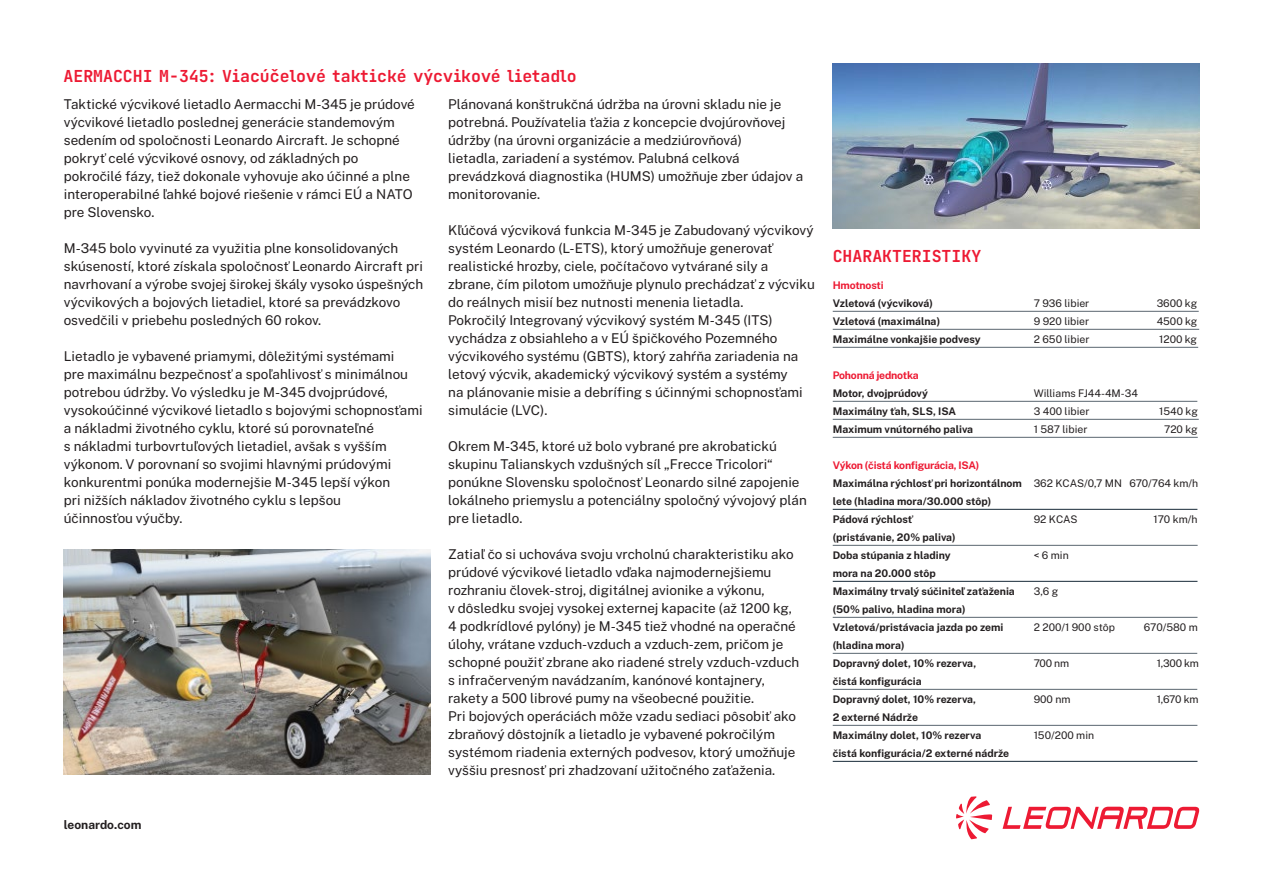
<style>
.page{position:relative;width:1263px;height:893px;background:#fff}
.page>*{position:absolute;margin:0;border:0;box-sizing:border-box;transform-origin:0 0}
.t1{font:700 16.5px "Tekne LDO";color:#ed1a33}
.t2{font:13.5px/18px "Public Sans";color:#231f20}
.t3{font:700 12px "Public Sans";color:#231f20}
.t4{font:700 10.5px/18px "Public Sans";color:#231f20}
.t5{font:10.5px "Public Sans";color:#231f20}
.t6{font:700 10.5px "Public Sans";letter-spacing:-.02em;color:#ed1a33}
.s1{color:#ed1a33}
.s2{font-weight:400}
</style>
<div class="page">
<svg style="left:1002px;top:807px;width:197px;height:22px"></svg>
<svg style="left:956px;top:796px;width:36px;height:43px"></svg>
<img style="left:833px;top:64px;width:366px;height:165px">
<img style="left:64px;top:550px;width:366px;height:225px">
<hr style="left:833px;top:311px;width:366px;height:1px;background:#5a6670">
<hr style="left:833px;top:329px;width:366px;height:1px;background:#5a6670">
<hr style="left:833px;top:347px;width:365px;height:1px;background:#5a6670">
<hr style="left:833px;top:401px;width:364px;height:1px;background:#5a6670">
<hr style="left:833px;top:419px;width:366px;height:1px;background:#5a6670">
<hr style="left:833px;top:437px;width:365px;height:1px;background:#5a6670">
<hr style="left:833px;top:509px;width:364px;height:1px;background:#172938">
<hr style="left:833px;top:545px;width:364px;height:1px;background:#5a6670">
<hr style="left:833px;top:581px;width:364px;height:1px;background:#172938">
<hr style="left:833px;top:617px;width:364px;height:1px;background:#5a6670">
<hr style="left:833px;top:653px;width:364px;height:1px;background:#5a6670">
<hr style="left:833px;top:689px;width:364px;height:1px;background:#5a6670">
<hr style="left:833px;top:725px;width:364px;height:1px;background:#5a6670">
<hr style="left:833px;top:761px;width:364px;height:1px;background:#172938">
<p class="t1" style="left:64px;top:63px;width:515px">AERMACCHI M-345: Viacúčelové taktické výcvikové lietadlo</p>
<p class="t2" style="left:64px;top:94px;width:353px">Taktické výcvikové lietadlo Aermacchi M-345 je prúdové výcvikové lietadlo poslednej generácie standemovým sedením od spoločnosti Leonardo Aircraft. Je schopné pokryť celé výcvikové osnovy, od základných po pokročilé fázy, tiež dokonale vyhovuje ako účinné a plne interoperabilné ľahké bojové riešenie v rámci EÚ a NATO pre Slovensko.</p>
<p class="t2" style="left:64px;top:238px;width:361px">M-345 bolo vyvinuté za využitia plne konsolidovaných skúseností, ktoré získala spoločnosť Leonardo Aircraft pri navrhovaní a výrobe svojej širokej škály vysoko úspešných výcvikových a bojových lietadiel, ktoré sa prevádzkovo osvedčili v priebehu posledných 60 rokov.</p>
<p class="t2" style="left:64px;top:346px;width:360px">Lietadlo je vybavené priamymi, dôležitými systémami<br>pre maximálnu bezpečnosť a spoľahlivosť s minimálnou potrebou údržby. Vo výsledku je M-345 dvojprúdové, vysokoúčinné výcvikové lietadlo s bojovými schopnosťami a nákladmi životného cyklu, ktoré sú porovnateľné<br>s nákladmi turbovrtuľových lietadiel, avšak s vyšším výkonom. V porovnaní so svojimi hlavnými prúdovými konkurentmi ponúka modernejšie M-345 lepší výkon<br>pri nižších nákladov životného cyklu s lepšou<br>účinnosťou výučby.</p>
<p class="t3" style="left:64px;top:816px;width:79px">leonardo.com</p>
<p class="t2" style="left:448px;top:94px;width:357px">Plánovaná konštrukčná údržba na úrovni skladu nie je potrebná. Používatelia ťažia z koncepcie dvojúrovňovej údržby (na úrovni organizácie a medziúrovňová)<br>lietadla, zariadení a systémov. Palubná celková prevádzková diagnostika (HUMS) umožňuje zber údajov a monitorovanie.</p>
<p class="t2" style="left:448px;top:220px;width:368px">Kľúčová výcviková funkcia M-345 je Zabudovaný výcvikový systém Leonardo (L-ETS), ktorý umožňuje generovať realistické hrozby, ciele, počítačovo vytvárané sily a zbrane, čím pilotom umožňuje plynulo prechádzať z výcviku do reálnych misií bez nutnosti menenia lietadla.<br>Pokročilý Integrovaný výcvikový systém M-345 (ITS) vychádza z obsiahleho a v EÚ špičkového Pozemného výcvikového systému (GBTS), ktorý zahŕňa zariadenia na letový výcvik, akademický výcvikový systém a systémy<br>na plánovanie misie a debrífing s účinnými schopnosťami simulácie (LVC).</p>
<p class="t2" style="left:448px;top:436px;width:360px">Okrem M-345, ktoré už bolo vybrané pre akrobatickú skupinu Talianskych vzdušných síl „Frecce Tricolori“ ponúkne Slovensku spoločnosť Leonardo silné zapojenie lokálneho priemyslu a potenciálny spoločný vývojový plán pre lietadlo.</p>
<p class="t2" style="left:448px;top:544px;width:353px">Zatiaľ čo si uchováva svoju vrcholnú charakteristiku ako prúdové výcvikové lietadlo vďaka najmodernejšiemu rozhraniu človek-stroj, digitálnej avionike a výkonu,<br>v dôsledku svojej vysokej externej kapacite (až 1200 kg, 4 podkrídlové pylóny) je M-345 tiež vhodné na operačné úlohy, vrátane vzduch-vzduch a vzduch-zem, pričom je schopné použiť zbrane ako riadené strely vzduch-vzduch s infračerveným navádzaním, kanónové kontajnery, rakety a 500 librové pumy na všeobecné použitie.<br>Pri bojových operáciách môže vzadu sediaci pôsobiť ako zbraňový dôstojník a lietadlo je vybavené pokročilým systémom riadenia externých podvesov, ktorý umožňuje vyššiu presnosť pri zhadzovaní užitočného zaťaženia.</p>
<p class="t1" style="left:833px;top:243px;width:150px">CHARAKTERISTIKY</p>
<p class="t6" style="left:833px;top:277px;width:53px">Hmotnosti</p>
<p class="t4" style="left:833px;top:293px;width:102px">Vzletová (výcviková)</p>
<p class="t5" style="left:1034px;top:295px;width:57px">7 936 libier</p>
<p class="t5" style="left:1157px;top:295px;width:42px">3600 kg</p>
<p class="t4" style="left:833px;top:311px;width:109px">Vzletová (maximálna)</p>
<p class="t5" style="left:1034px;top:313px;width:57px">9 920 libier</p>
<p class="t5" style="left:1157px;top:313px;width:42px">4500 kg</p>
<p class="t4" style="left:833px;top:329px;width:150px">Maximálne vonkajšie podvesy</p>
<p class="t5" style="left:1034px;top:331px;width:57px">2 650 libier</p>
<p class="t5" style="left:1159px;top:331px;width:39px">1200 kg</p>
<p class="t6" style="left:833px;top:367px;width:88px">Pohonná jednotka</p>
<p class="t4" style="left:833px;top:383px;width:97px">Motor, dvojprúdový</p>
<p class="t5" style="left:1034px;top:385px;width:106px">Williams FJ44-4M-34</p>
<p class="t4" style="left:833px;top:401px;width:125px">Maximálny ťah, SLS, ISA</p>
<p class="t5" style="left:1034px;top:403px;width:57px">3 400 libier</p>
<p class="t5" style="left:1159px;top:403px;width:40px">1540 kg</p>
<p class="t4" style="left:833px;top:419px;width:142px">Maximum vnútorného paliva</p>
<p class="t5" style="left:1034px;top:421px;width:55px">1 587 libier</p>
<p class="t5" style="left:1164px;top:421px;width:35px">720 kg</p>
<p class="t4" style="left:833px;top:455px;width:367px"><span class="s1">Výkon (čistá konfigurácia, ISA)<br></span>Maximálna rýchlosť pri horizontálnom <span class="s2">362 KCAS/0,7 MN 670/764 km/h </span>lete (hladina mora/30.000 stôp)<br>Pádová rýchlosť</p>
<p class="t5" style="left:1034px;top:511px;width:45px">92 KCAS</p>
<p class="t5" style="left:1153px;top:511px;width:46px">170 km/h</p>
<p class="t4" style="left:833px;top:527px;width:125px">(pristávanie, 20% paliva)<br>Doba stúpania z hladiny</p>
<p class="t4" style="left:833px;top:563px;width:184px">mora na 20.000 stôp<br>Maximálny trvalý súčiniteľ zaťaženia</p>
<p class="t4" style="left:833px;top:599px;width:172px">(50% palivo, hladina mora)<br>Vzletová/pristávacia jazda po zemi</p>
<p class="t4" style="left:833px;top:635px;width:145px">(hladina mora)<br>Dopravný dolet, 10% rezerva,</p>
<p class="t4" style="left:833px;top:671px;width:145px">čistá konfigurácia<br>Dopravný dolet, 10% rezerva,</p>
<p class="t4" style="left:833px;top:707px;width:150px">2 externé Nádrže<br>Maximálny dolet, 10% rezerva</p>
<p class="t4" style="left:833px;top:743px;width:178px">čistá konfigurácia/2 externé nádrže</p>
<p class="t5" style="left:1034px;top:547px;width:37px">&lt; 6 min</p>
<p class="t5" style="left:1034px;top:583px;width:26px">3,6 g</p>
<p class="t5" style="left:1034px;top:619px;width:83px">2 200/1 900 stôp</p>
<p class="t5" style="left:1144px;top:619px;width:55px">670/580 m</p>
<p class="t5" style="left:1034px;top:655px;width:37px">700 nm</p>
<p class="t5" style="left:1157px;top:655px;width:44px">1,300 km</p>
<p class="t5" style="left:1034px;top:691px;width:38px">900 nm</p>
<p class="t5" style="left:1157px;top:691px;width:43px">1,670 km</p>
<p class="t5" style="left:1034px;top:727px;width:62px">150/200 min</p>
</div>
